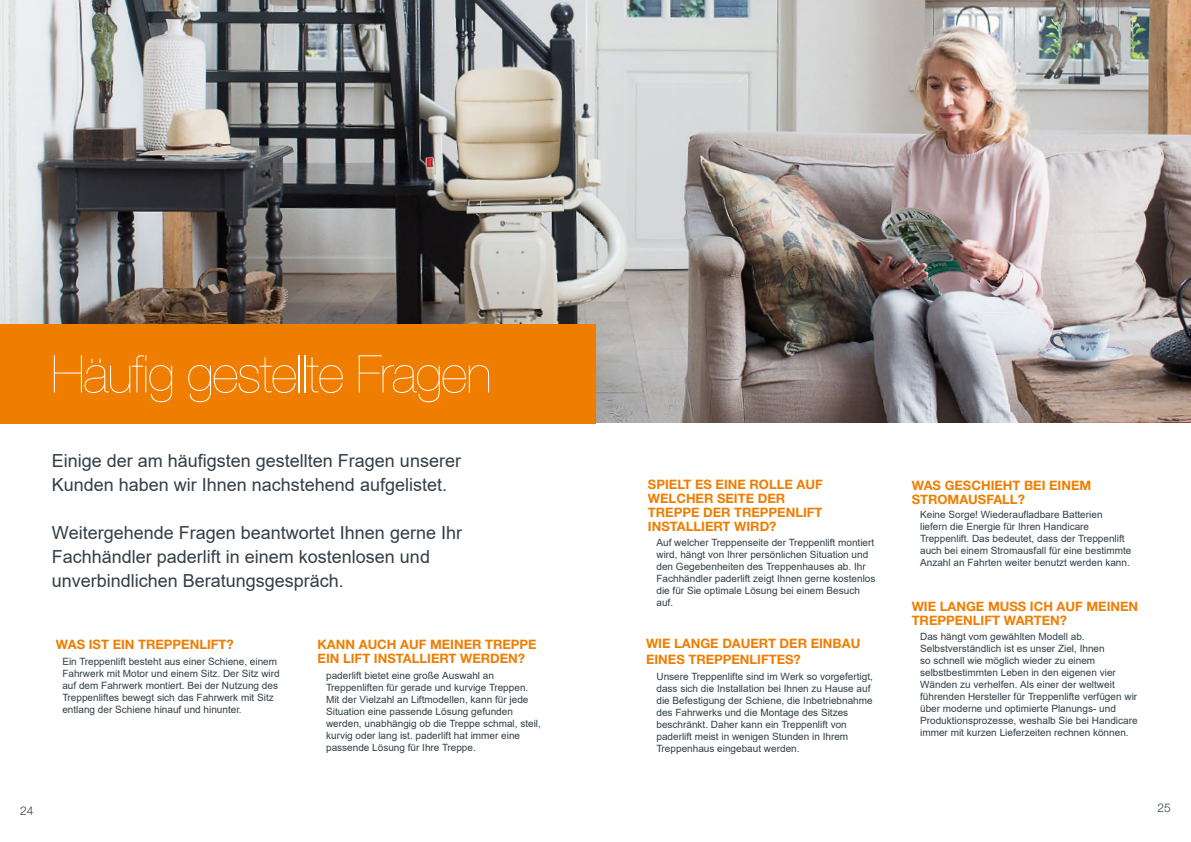
<style>
.page{position:relative;width:1191px;height:842px;background:#fff}
.page>*{position:absolute;margin:0;border:0;box-sizing:border-box;transform-origin:0 0}
.t1{font:200 52px "Helvetica Neue LT Std";letter-spacing:-.025em;color:#fff}
.t2{font:18px/24px "Arial";color:#333e48}
.t3{font:700 13px/14px "Helvetica Neue LT Std";color:#ef7d00}
.t4{font:300 12px "Helvetica Neue LT Std";color:#303e47}
.t5{font:10px/12px "Arial";color:#303e47}
</style>
<div class="page">
<img style="left:0;top:0;width:1191px;height:423px">
<div style="left:0;top:324px;width:595px;height:99px;background:#ef7d00"></div>
<h1 class="t1" style="left:51px;top:344px;width:442px">Häufig gestellte Fragen</h1>
<h2 class="t2" style="left:52px;top:448px;width:411px">Einige der am häufigsten gestellten Fragen unserer<br>Kunden haben wir Ihnen nachstehend aufgelistet.</h2>
<h2 class="t2" style="left:52px;top:520px;width:412px">Weitergehende Fragen beantwortet Ihnen gerne Ihr<br>Fachhändler paderlift in einem kostenlosen und unverbindlichen Beratungsgespräch.</h2>
<h3 class="t3" style="left:56px;top:637px;width:179px">WAS IST EIN TREPPENLIFT?</h3>
<p class="t5" style="left:62px;top:655px;width:219px">Ein Treppenlift besteht aus einer Schiene, einem Fahrwerk mit Motor und einem Sitz. Der Sitz wird auf dem Fahrwerk montiert. Bei der Nutzung des Treppenliftes bewegt sich das Fahrwerk mit Sitz entlang der Schiene hinauf und hinunter.</p>
<h3 class="t3" style="left:317px;top:637px;width:221px">KANN AUCH AUF MEINER TREPPE<br>EIN LIFT INSTALLIERT WERDEN?</h3>
<p class="t5" style="left:326px;top:669px;width:216px">paderlift bietet eine große Auswahl an Treppenliften für gerade und kurvige Treppen.<br>Mit der Vielzahl an Liftmodellen, kann für jede Situation eine passende Lösung gefunden werden, unabhängig ob die Treppe schmal, steil, kurvig oder lang ist. paderlift hat immer eine passende Lösung für Ihre Treppe.</p>
<h3 class="t3" style="left:648px;top:477px;width:176px">SPIELT ES EINE ROLLE AUF<br>WELCHER SEITE DER<br>TREPPE DER TREPPENLIFT<br>INSTALLIERT WIRD?</h3>
<p class="t5" style="left:656px;top:536px;width:220px">Auf welcher Treppenseite der Treppenlift montiert wird, hängt von Ihrer persönlichen Situation und den Gegebenheiten des Treppenhauses ab. Ihr Fachhändler paderlift zeigt Ihnen gerne kostenlos die für Sie optimale Lösung bei einem Besuch auf.</p>
<h3 class="t3" style="left:646px;top:635px;width:216px;line-height:16px">WIE LANGE DAUERT DER EINBAU<br>EINES TREPPENLIFTES?</h3>
<p class="t5" style="left:656px;top:670px;width:218px">Unsere Treppenlifte sind im Werk so vorgefertigt, dass sich die Installation bei Ihnen zu Hause auf die Befestigung der Schiene, die Inbetriebnahme des Fahrwerks und die Montage des Sitzes beschränkt. Daher kann ein Treppenlift von paderlift meist in wenigen Stunden in Ihrem Treppenhaus eingebaut werden.</p>
<h3 class="t3" style="left:911px;top:478px;width:181px">WAS GESCHIEHT BEI EINEM<br>STROMAUSFALL?</h3>
<p class="t5" style="left:920px;top:508px;width:213px">Keine Sorge! Wiederaufladbare Batterien liefern die Energie für Ihren Handicare Treppenlift. Das bedeutet, dass der Treppenlift auch bei einem Stromausfall für eine bestimmte Anzahl an Fahrten weiter benutzt werden kann.</p>
<h3 class="t3" style="left:911px;top:599px;width:228px">WIE LANGE MUSS ICH AUF MEINEN<br>TREPPENLIFT WARTEN?</h3>
<p class="t5" style="left:920px;top:630px;width:219px">Das hängt vom gewählten Modell ab.<br>Selbstverständlich ist es unser Ziel, Ihnen<br>so schnell wie möglich wieder zu einem selbstbestimmten Leben in den eigenen vier Wänden zu verhelfen. Als einer der weltweit führenden Hersteller für Treppenlifte verfügen wir über moderne und optimierte Planungs- und Produktionsprozesse, weshalb Sie bei Handicare immer mit kurzen Lieferzeiten rechnen können.</p>
<p class="t4" style="left:20px;top:803px;width:15px">24</p>
<p class="t4" style="left:1157px;top:801px;width:15px">25</p>
</div>
